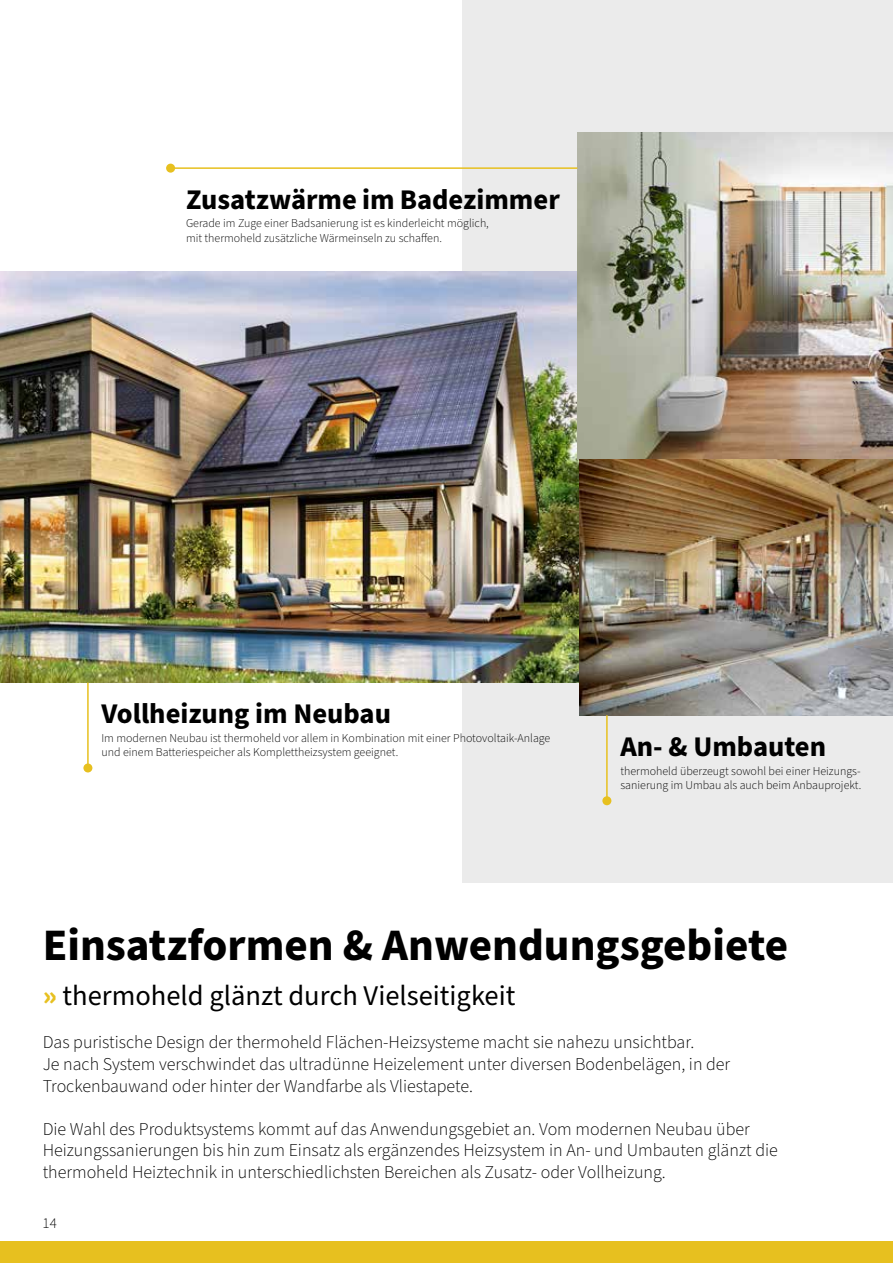
<style>
.page{position:relative;width:893px;height:1263px;background:#fff}
.page>*{position:absolute;margin:0;border:0;box-sizing:border-box;transform-origin:0 0}
.t1{font:700 45px "Source Sans Pro";color:#000}
.t2{font:700 28.5px "Source Sans Pro";color:#000}
.t3{font:28.5px "Source Sans Pro";color:#000}
.t4{font:300 18px/21.6px "Source Sans Pro";color:#000}
.t5{font:300 15px "Source Sans Pro";color:#000}
.t6{font:300 12px/14.4px "Source Sans Pro";color:#000}
.s1{font-weight:900;color:#e7c01f}
</style>
<div class="page">
<div style="left:0;top:1242px;width:893px;height:21px;background:#e7c01f"></div>
<div style="left:462px;top:0;width:431px;height:882px;background:#ebebeb"></div>
<img style="left:0;top:271px;width:579px;height:411px">
<img style="left:577px;top:133px;width:316px;height:327px">
<hr style="left:87px;top:682px;width:2px;height:86px;background:#e7c01f">
<div style="left:83px;top:763px;width:9px;height:9px;background:#e7c01f;border-radius:50%"></div>
<hr style="left:171px;top:167px;width:406px;height:2px;background:#e7c01f">
<div style="left:166px;top:164px;width:9px;height:9px;background:#e7c01f;border-radius:50%"></div>
<img style="left:579px;top:460px;width:314px;height:255px">
<hr style="left:606px;top:715px;width:2px;height:86px;background:#e7c01f">
<div style="left:602px;top:796px;width:9px;height:9px;background:#e7c01f;border-radius:50%"></div>
<h2 class="t2" style="left:186px;top:180px;width:375px">Zusatzwärme im Badezimmer</h2>
<p class="t6" style="left:186px;top:217px;width:304px">Gerade im Zuge einer Badsanierung ist es kinderleicht möglich, mit thermoheld zusätzliche Wärmeinseln zu schaffen.</p>
<h2 class="t2" style="left:101px;top:694px;width:291px">Vollheizung im Neubau</h2>
<p class="t6" style="left:101px;top:731px;width:450px">Im modernen Neubau ist thermoheld vor allem in Kombination mit einer Photovoltaik-Anlage und einem Batteriespeicher als Komplettheizsystem geeignet.</p>
<h2 class="t2" style="left:620px;top:727px;width:207px">An- &amp; Umbauten</h2>
<p class="t6" style="left:620px;top:764px;width:242px">thermoheld überzeugt sowohl bei einer Heizungs&shy;sanierung im Umbau als auch beim Anbauprojekt.</p>
<h1 class="t1" style="left:43px;top:915px;width:747px">Einsatzformen &amp; Anwendungsgebiete</h1>
<h2 class="t3" style="left:43px;top:976px;width:474px"><span class="s1">»</span> thermoheld glänzt durch Vielseitigkeit</h2>
<p class="t4" style="left:43px;top:1032px;width:689px">Das puristische Design der thermoheld Flächen-Heizsysteme macht sie nahezu unsichtbar.<br>Je nach System verschwindet das ultradünne Heizelement unter diversen Bodenbelägen, in der<br>Trockenbauwand oder hinter der Wandfarbe als Vliestapete.</p>
<p class="t4" style="left:43px;top:1118px;width:737px">Die Wahl des Produktsystems kommt auf das Anwendungsgebiet an. Vom modernen Neubau über<br>Heizungssanierungen bis hin zum Einsatz als ergänzendes Heizsystem in An- und Umbauten glänzt die thermoheld Heiztechnik in unterschiedlichsten Bereichen als Zusatz- oder Vollheizung.</p>
<p class="t5" style="left:43px;top:1213px;width:16px">14</p>
</div>
